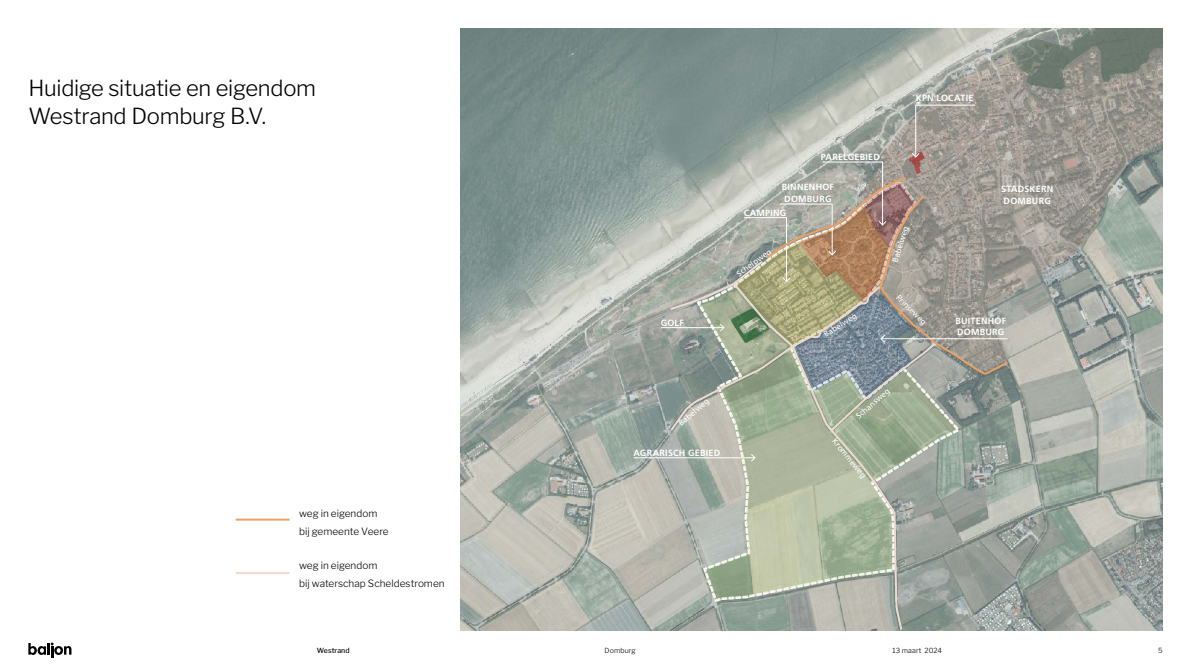
<style>
.page{position:relative;width:1191px;height:670px;background:#fff}
.page>*{position:absolute;margin:0;border:0;box-sizing:border-box;transform-origin:0 0}
.t1{font:300 22px/27.5px "Libre Franklin";letter-spacing:-.015em;color:#000}
.t2{font:300 10px/18px "Libre Franklin";color:#000}
.t3{font:700 9px/11.2px "Frutiger LT Std";letter-spacing:.025em;color:#fff}
.t4{font:8px "Frutiger LT Std";color:#fff}
.t5{font:300 7px "Libre Franklin";letter-spacing:.015em;color:#000}
.t6{font:500 7px "Libre Franklin";letter-spacing:.01em;color:#000}
</style>
<div class="page">
<svg style="left:28px;top:642px;width:43px;height:16px"></svg>
<img style="left:460px;top:28px;width:702px;height:602px">
<svg style="left:731px;top:433px;width:172px;height:198px;background:#aeb7a2"></svg>
<hr style="left:660px;top:327px;width:64px;height:1px;background:#fff">
<hr style="left:633px;top:457px;width:122px;height:1px;background:#fff">
<svg style="left:750px;top:453px;width:6px;height:9px"></svg>
<svg style="left:668px;top:104px;width:342px;height:329px;background:#a1a397"></svg>
<hr style="left:236px;top:518px;width:53px;height:2px;background:#eda063">
<hr style="left:236px;top:572px;width:53px;height:2px;background:#edd9cf">
<h1 class="t1" style="left:28px;top:75px;width:289px">Huidige situatie en eigendom<br>Westrand Domburg B.V.</h1>
<p class="t2" style="left:299px;top:504px;width:91px">weg in eigendom bij gemeente Veere</p>
<p class="t2" style="left:299px;top:556px;width:147px">weg in eigendom<br>bij waterschap Scheldestromen</p>
<p class="t3" style="left:915px;top:92px;width:59px">KPN LOCATIE</p>
<p class="t3" style="left:820px;top:151px;width:61px">PARELGEBIED</p>
<p class="t3" style="left:781px;top:182px;width:54px">BINNENHOF<br>DOMBURG</p>
<p class="t3" style="left:744px;top:207px;width:44px">CAMPING</p>
<p class="t4" style="left:734px;top:270px;width:42px;rotate:-35deg">Schelpweg</p>
<p class="t4" style="left:890px;top:261px;width:39px;rotate:-73deg">Babelweg</p>
<p class="t3" style="left:1001px;top:183px;width:54px;line-height:12px">STADSKERN<br>DOMBURG</p>
<p class="t4" style="left:901px;top:293px;width:41px;rotate:45deg">Prinseweg</p>
<p class="t4" style="left:822px;top:331px;width:39px;rotate:-33deg">Babelweg</p>
<p class="t3" style="left:660px;top:317px;width:25px">GOLF</p>
<p class="t3" style="left:955px;top:315px;width:52px">BUITENHOF<br>DOMBURG</p>
<p class="t4" style="left:676px;top:420px;width:39px;rotate:-41deg">Babelweg</p>
<p class="t3" style="left:633px;top:447px;width:88px">AGRARISCH GEBIED</p>
<p class="t4" style="left:854px;top:413px;width:43px;rotate:-41deg">Schansweg</p>
<p class="t4" style="left:837px;top:436px;width:50px;rotate:51deg">Krommeweg</p>
<p class="t6" style="left:317px;top:646px;width:34px">Westrand</p>
<p class="t5" style="left:604px;top:646px;width:33px">Domburg</p>
<p class="t5" style="left:892px;top:646px;width:51px">13 maart 2024</p>
<p class="t5" style="left:1158px;top:646px;width:6px">5</p>
</div>
